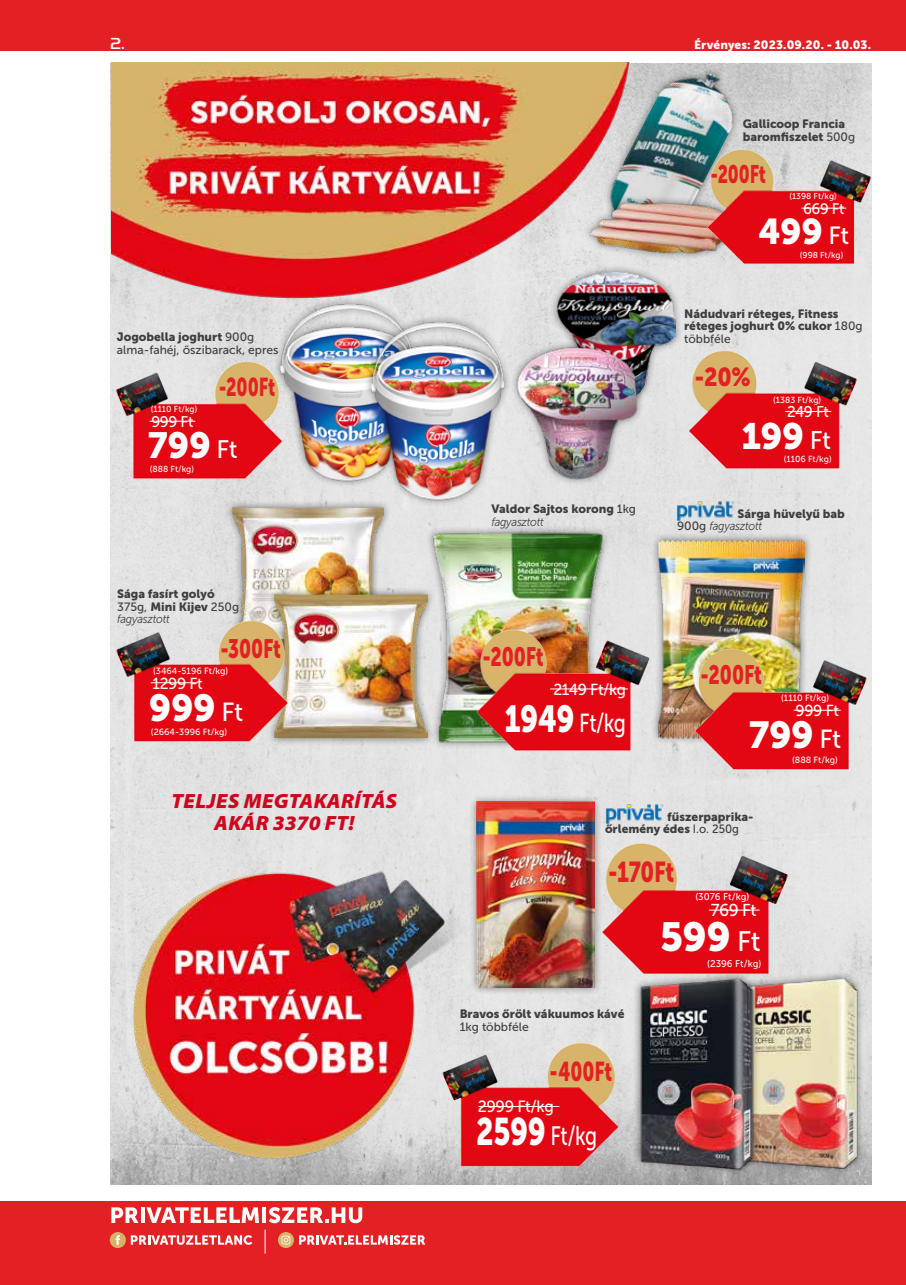
<style>
.page{position:relative;width:906px;height:1285px;background:#fff}
.page>*{position:absolute;margin:0;border:0;box-sizing:border-box;transform-origin:0 0}
.t1{font:40.35px "Museo Sans 900";color:#fff}
.t2{font:37.35px "Museo Sans 900";letter-spacing:-.01em;color:#fff}
.t3{font:36.45px "Museo Sans 900";color:#fff}
.t4{font:36.3px "Museo Sans 900";color:#fff}
.t5{font:35.7px "Museo Sans 900";color:#fff}
.t6{font:28.65px "Museo Sans 900";letter-spacing:-.015em;color:#e32125;scale:.75 1}
.t7{font:27px "Museo Sans 900";letter-spacing:-.005em;color:#e32125;scale:.7 1}
.t8{font:26.55px "Museo Sans 900";letter-spacing:-.005em;color:#e32125;scale:.72 1}
.t9{font:26.55px "Museo Sans 500";color:#fff;scale:.76 1}
.t10{font:26.55px "Museo Sans 900";letter-spacing:-.005em;color:#e32125;scale:.71 1}
.t11{font:26.1px "Museo Sans 500";color:#fff;scale:.78 1}
.t12{font:25.8px "Museo Sans 900";color:#e32125;scale:.87 1}
.t13{font:25.65px "Museo Sans 900";letter-spacing:-.005em;color:#e32125;scale:.68 1}
.t14{font:25.2px "Museo Sans 900";letter-spacing:-.005em;color:#e32125;scale:.68 1}
.t15{font:italic 900 20.7px/21.6px "Myriad Pro";letter-spacing:.02em;color:#cd071e;text-align:center}
.t16{font:17.1px "Museo Sans 500";color:#fff}
.t17{font:500 16.5px "Handel Got D";color:#fff}
.t18{font:16.2px "Museo Sans 500";letter-spacing:-.025em;color:#fff}
.t19{font:15.9px "Museo Sans 500";letter-spacing:-.025em;color:#fff}
.t20{font:15.45px "Museo Sans 500";letter-spacing:-.025em;color:#fff}
.t21{font:15.15px "Museo Sans 500";color:#fff}
.t22{font:12px/12.6px "Museo Sans 900";color:#3e3d40}
.t23{font:12px "Museo Sans 500";color:#3e3d40}
.t24{font:italic 12px "Museo Sans 300";letter-spacing:-.025em;color:#3e3d40;scale:.92 1}
.t25{font:12px "Museo Sans 900";letter-spacing:.01em;color:#fff}
.t26{font:9.75px "Museo Sans 500";color:#fff}
.t27{font:9px "Museo Sans 500";color:#fff}
.t28{font:8.7px "Museo Sans 500";color:#fff}
.t29{font:8.55px "Museo Sans 500";color:#fff}
.s1{font-family:"Museo Sans 500"}
.s2{font-family:"Museo Sans 500";font-size:24.75px}
.s3{font-family:"Museo Sans 500";font-size:25.2px}
.s4{font-family:"Museo Sans 900"}
.s5{font-family:"Museo Sans 500";font-size:26.1px}
.s6{font-family:"Museo Sans 500";font-size:25.35px}
.s7{font-family:"Museo Sans 500";font-style:normal}
.s8{font-family:"Museo Sans 900";font-size:37.35px}
.s9{font-family:"Museo Sans 500";font-size:28.05px}
.s10{font-family:"Museo Sans 900";font-size:38.25px}
</style>
<div class="page">
<div style="left:0;top:1200px;width:906px;height:84px;background:#e32125"></div>
<div style="left:0;top:0;width:906px;height:51px;background:#e32125"></div>
<img style="left:111px;top:63px;width:761px;height:1121px">
<img style="left:112px;top:63px;width:545px;height:247px">
<img style="left:56px;top:801px;width:427px;height:453px">
<img style="left:593px;top:62px;width:156px;height:133px">
<div style="left:583px;top:195px;width:155px;height:65px;background:#000;opacity:.5"></div>
<img style="left:590px;top:202px;width:106px;height:51px">
<img style="left:251px;top:296px;width:193px;height:194px">
<img style="left:341px;top:315px;width:194px;height:193px">
<div style="left:550px;top:264px;width:132px;height:144px;background:#000;opacity:.5"></div>
<img style="left:557px;top:273px;width:118px;height:128px">
<div style="left:510px;top:339px;width:134px;height:146px;background:#000;opacity:.5"></div>
<img style="left:507px;top:341px;width:143px;height:142px">
<div style="left:650px;top:532px;width:162px;height:213px;background:#000;opacity:.5"></div>
<img style="left:658px;top:539px;width:146px;height:199px">
<div style="left:225px;top:499px;width:166px;height:159px;background:#000;opacity:.5"></div>
<img style="left:233px;top:507px;width:151px;height:107px">
<div style="left:267px;top:586px;width:168px;height:159px;background:#000;opacity:.5"></div>
<img style="left:274px;top:594px;width:116px;height:143px">
<div style="left:468px;top:793px;width:134px;height:202px;background:#000;opacity:.5"></div>
<img style="left:476px;top:801px;width:118px;height:185px">
<img style="left:390px;top:510px;width:252px;height:255px">
<div style="left:737px;top:971px;width:127px;height:204px;background:#000;opacity:.5"></div>
<img style="left:761px;top:977px;width:102px;height:191px">
<div style="left:632px;top:970px;width:129px;height:205px;background:#000;opacity:.5"></div>
<img style="left:636px;top:979px;width:124px;height:201px">
<img style="left:468px;top:624px;width:193px;height:132px">
<hr style="left:550px;top:688px;width:78px;height:1px;background:#fff">
<img style="left:110px;top:355px;width:184px;height:128px">
<hr style="left:150px;top:421px;width:45px;height:1px;background:#fff">
<img style="left:678px;top:345px;width:187px;height:129px">
<hr style="left:785px;top:411px;width:46px;height:1px;background:#fff">
<img style="left:683px;top:642px;width:189px;height:132px">
<hr style="left:793px;top:710px;width:47px;height:1px;background:#fff">
<img style="left:590px;top:836px;width:207px;height:143px">
<hr style="left:709px;top:909px;width:50px;height:1px;background:#fff">
<img style="left:696px;top:143px;width:176px;height:126px">
<hr style="left:801px;top:208px;width:45px;height:1px;background:#fff">
<img style="left:674px;top:498px;width:65px;height:26px">
<img style="left:110px;top:614px;width:189px;height:132px">
<hr style="left:151px;top:682px;width:47px;height:1px;background:#fff">
<img style="left:434px;top:1036px;width:196px;height:135px">
<hr style="left:478px;top:1105px;width:81px;height:1px;background:#fff">
<img style="left:603px;top:801px;width:65px;height:26px">
<h3 class="t17" style="left:111px;top:34px;width:16px">2.</h3>
<p class="t25" style="left:694px;top:38px;width:179px">Érvényes: 2023.09.20. - 10.03.</p>
<p class="t22" style="left:742px;top:118px;width:114px">Gallicoop Francia baromfiszelet <span class="s1">500g</span></p>
<h3 class="t14" style="left:710px;top:160px;width:83px">-200Ft</h3>
<p class="t29" style="left:789px;top:192px;width:49px">(1398 Ft/kg)</p>
<p class="t21" style="left:803px;top:200px;width:43px">669 Ft</p>
<h3 class="t5" style="left:758px;top:211px;width:92px">499 <span class="s2">Ft</span></h3>
<p class="t22" style="left:117px;top:331px;width:139px">Jogobella joghurt <span class="s1">900g</span></p>
<p class="t23" style="left:117px;top:343px;width:163px">alma-fahéj, őszibarack, epres</p>
<p class="t28" style="left:151px;top:404px;width:48px">(1110 Ft/kg)</p>
<p class="t20" style="left:151px;top:413px;width:44px">999 Ft</p>
<h3 class="t13" style="left:219px;top:372px;width:84px">-200Ft</h3>
<h3 class="t4" style="left:148px;top:424px;width:91px">799 <span class="s3">Ft</span></h3>
<p class="t28" style="left:150px;top:464px;width:46px">(888 Ft/kg)</p>
<p class="t22" style="left:117px;top:587px;width:99px">Sága fasírt golyó</p>
<p class="t23" style="left:117px;top:600px;width:123px">375g, <span class="s4">Mini Kijev</span> 250g</p>
<p class="t24" style="left:117px;top:612px;width:59px">fagyasztott</p>
<h3 class="t10" style="left:220px;top:633px;width:87px">-300Ft</h3>
<p class="t27" style="left:153px;top:665px;width:77px">(3464-5196 Ft/kg)</p>
<h3 class="t19" style="left:153px;top:674px;width:52px">1299 Ft</h3>
<h2 class="t2" style="left:149px;top:686px;width:96px">999 <span class="s5">Ft</span></h2>
<p class="t27" style="left:151px;top:727px;width:78px">(2664-3996 Ft/kg)</p>
<h3 class="t15" style="left:171px;top:790px;width:227px">TELJES MEGTAKARÍTÁS<br>AKÁR 3370 FT!</h3>
<p class="t29" style="left:800px;top:250px;width:45px">(998 Ft/kg)</p>
<p class="t22" style="left:684px;top:307px;width:180px">Nádudvari réteges, Fitness réteges joghurt 0% cukor <span class="s1">180g</span></p>
<p class="t23" style="left:684px;top:332px;width:48px">többféle</p>
<h3 class="t12" style="left:694px;top:362px;width:66px">-20%</h3>
<p class="t28" style="left:773px;top:395px;width:50px">(1383 Ft/kg)</p>
<p class="t20" style="left:787px;top:403px;width:43px">249 Ft</p>
<h3 class="t3" style="left:741px;top:415px;width:91px">199 <span class="s6">Ft</span></h3>
<p class="t22" style="left:491px;top:502px;width:146px">Valdor Sajtos korong <span class="s1">1kg</span></p>
<p class="t24" style="left:491px;top:515px;width:59px">fagyasztott</p>
<p class="t28" style="left:784px;top:454px;width:49px">(1106 Ft/kg)</p>
<p class="t22" style="left:737px;top:507px;width:109px">Sárga hüvelyű bab</p>
<p class="t24" style="left:677px;top:519px;width:94px"><span class="s7">900g</span> fagyasztott</p>
<h3 class="t8" style="left:482px;top:641px;width:87px">-200Ft</h3>
<h3 class="t19" style="left:553px;top:680px;width:74px">2149 Ft/kg</h3>
<h3 class="t11" style="left:504px;top:709px;width:157px"><span class="s8">1949</span> Ft/kg</h3>
<h3 class="t8" style="left:700px;top:659px;width:87px">-200Ft</h3>
<p class="t27" style="left:781px;top:693px;width:49px">(1110 Ft/kg)</p>
<h3 class="t19" style="left:795px;top:701px;width:45px">999 Ft</h3>
<h2 class="t2" style="left:748px;top:713px;width:94px">799 <span class="s5">Ft</span></h2>
<p class="t27" style="left:792px;top:754px;width:47px">(888 Ft/kg)</p>
<p class="t22" style="left:605px;top:809px;width:150px;text-indent:62px">fűszerpaprika&shy;őrlemény édes <span class="s1">I.o. 250g</span></p>
<h3 class="t6" style="left:608px;top:855px;width:90px">-170Ft</h3>
<p class="t26" style="left:695px;top:891px;width:56px">(3076 Ft/kg)</p>
<h3 class="t16" style="left:711px;top:901px;width:47px">769 Ft</h3>
<h1 class="t1" style="left:660px;top:913px;width:102px">599 <span class="s9">Ft</span></h1>
<p class="t22" style="left:460px;top:1007px;width:166px">Bravos őrölt vákuumos kávé</p>
<p class="t23" style="left:460px;top:1019px;width:71px">1kg többféle</p>
<h3 class="t7" style="left:549px;top:1055px;width:91px">-400Ft</h3>
<h3 class="t18" style="left:478px;top:1097px;width:77px">2999 Ft/kg</h3>
<h3 class="t9" style="left:476px;top:1121px;width:161px"><span class="s10">2599</span> Ft/kg</h3>
<p class="t26" style="left:707px;top:957px;width:56px">(2396 Ft/kg)</p>
</div>
